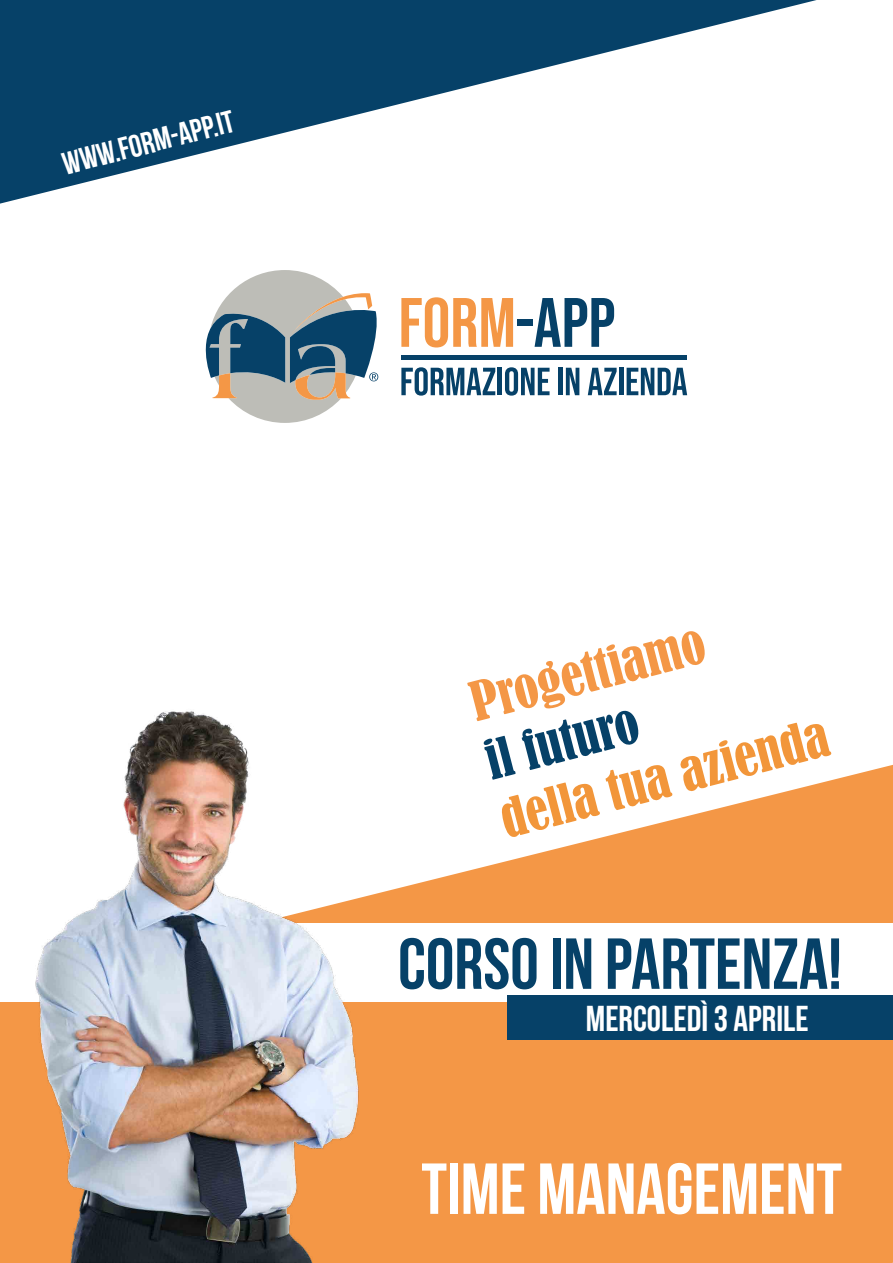
<style>
.page{position:relative;width:893px;height:1263px;background:#fff}
.page>*{position:absolute;margin:0;border:0;box-sizing:border-box;transform-origin:0 0}
.t1{font:700 72px "Bebas Neue";color:#064168}
.t2{font:700 72px "Bebas Neue";color:#fff}
.t3{font:condensed 50.4px "Bernard";color:#f2963a}
.t4{font:condensed 50.4px "Bernard";color:#f49746}
.t5{font:condensed 50.4px "Bernard";color:#064168}
.t6{font:700 36px "Bebas Neue";color:#fff}
.t7{font:700 31.5px "Bebas Neue";color:#fff}
</style>
<div class="page">
<svg style="left:398px;top:765px;width:495px;height:498px;fill:#f49746"></svg>
<svg style="left:0;top:0;width:817px;height:204px"></svg>
<div style="left:0;top:923px;width:893px;height:78px;background:#fff"></div>
<div style="left:507px;top:995px;width:386px;height:45px;background:#064168"></div>
<div style="left:401px;top:355px;width:286px;height:5px;background:#064168"></div>
<svg style="left:401px;top:367px;width:94px;height:29px"></svg>
<hr style="left:498px;top:368px;width:4px;height:27px;background:#064168">
<svg style="left:505px;top:367px;width:45px;height:29px"></svg>
<div style="left:558px;top:368px;width:5px;height:27px;background:#064168"></div>
<svg style="left:566px;top:368px;width:13px;height:27px"></svg>
<svg style="left:588px;top:368px;width:29px;height:27px"></svg>
<hr style="left:619px;top:368px;width:4px;height:27px;background:#064168">
<svg style="left:627px;top:368px;width:60px;height:27px"></svg>
<svg style="left:401px;top:297px;width:112px;height:50px"></svg>
<svg style="left:535px;top:298px;width:79px;height:49px"></svg>
<div style="left:517px;top:319px;width:15px;height:7px;background:#064168"></div>
<svg style="left:205px;top:270px;width:174px;height:153px"></svg>
<img style="left:0;top:711px;width:398px;height:552px">
<p class="t7" style="left:59px;top:148px;width:178px;rotate:-15deg">WWW.FORM-APP.IT</p>
<p class="t4" style="left:464px;top:675px;width:242px;rotate:-15deg">Progettiamo</p>
<p class="t5" style="left:479px;top:734px;width:158px;rotate:-15deg">il futuro</p>
<p class="t3" style="left:494px;top:793px;width:338px;rotate:-15deg">della tua azienda</p>
<p class="t1" style="left:398px;top:924px;width:445px">CORSO IN PARTENZA!</p>
<p class="t6" style="left:586px;top:999px;width:224px">MERCOLEDÌ 3 APRILE</p>
<p class="t2" style="left:421px;top:1149px;width:422px">TIME MANAGEMENT</p>
</div>
